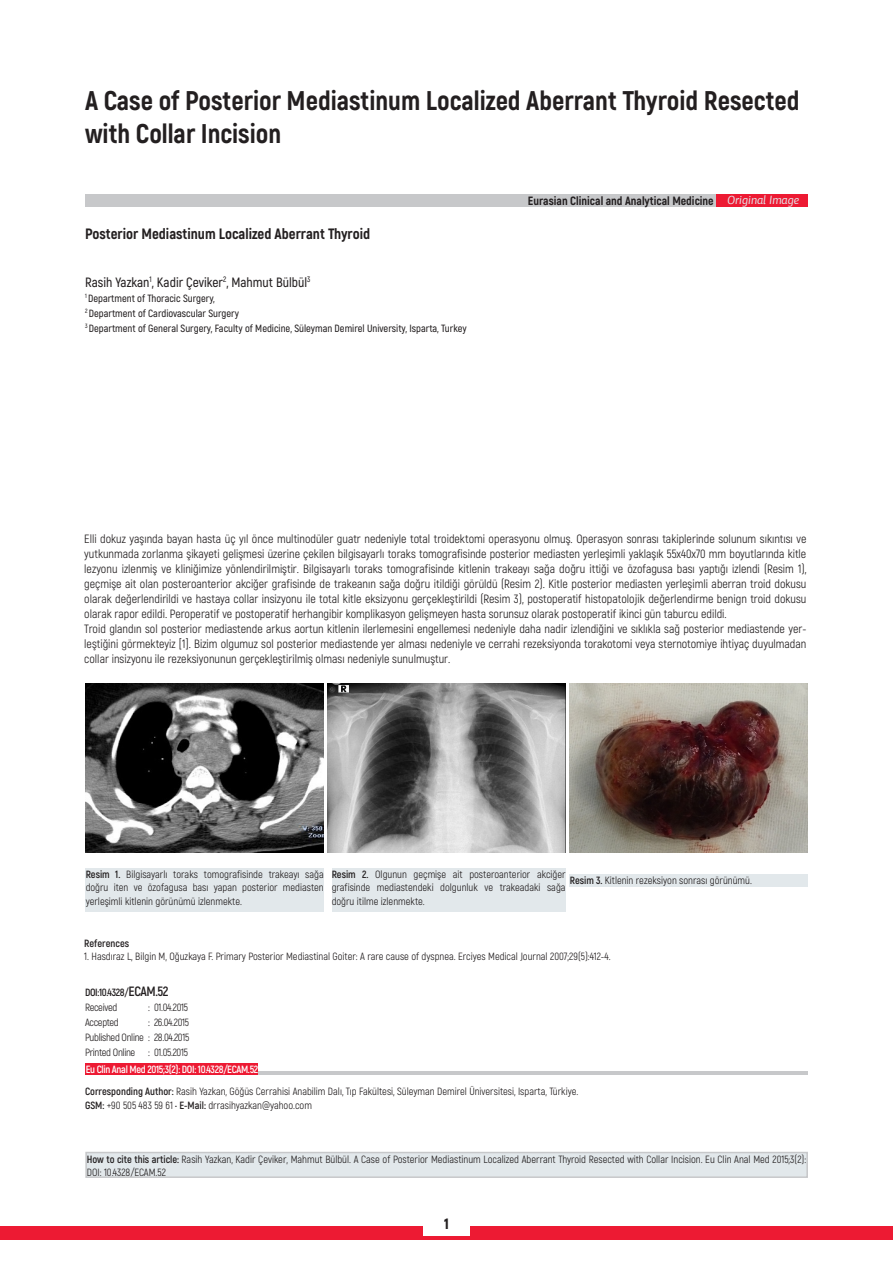
<style>
.page{position:relative;width:893px;height:1263px;background:#fff}
.page>*{position:absolute;margin:0;border:0;box-sizing:border-box;transform-origin:0 0}
.t1{font:800 27px/32.4px "Akrobat";color:#231f20}
.t2{font:800 15px "Akrobat";color:#231f20}
.t3{font:900 15px "Akrobat";color:#231f20}
.t4{font:600 13.5px "Akrobat";color:#231f20}
.t5{font:12px/15px "Akrobat";color:#231f20;text-align:justify}
.t6{font:800 12px "Akrobat";color:#231f20}
.t7{font:italic 12px "PF Agora Sans Pro";color:#e2e8eb}
.List_Paragraph{font:10.5px/13.5px "Akrobat";color:#231f20;text-align:justify}
.t8{font:600 10.5px "Akrobat";color:#231f20}
.List_Paragraph-2{font:10.5px "Akrobat";letter-spacing:-.03em;color:#231f20}
.t9{font:700 10.5px "Akrobat";letter-spacing:-.03em;color:#fff}
.List_Paragraph-3{font:700 10.5px "Akrobat";letter-spacing:-.03em;color:#231f20}
.List_Paragraph-4{font:700 10.5px "Akrobat";letter-spacing:-.005em;color:#231f20}
.s1{font-weight:700}
.s2{font-size:13.5px}
</style>
<div class="page">
<div style="left:85px;top:194px;width:695px;height:13px;background:#c7c8ca"></div>
<hr style="left:161px;top:1072px;width:647px;height:3px;background:#c7c8ca">
<div style="left:717px;top:194px;width:91px;height:13px;background:#ed1a33"></div>
<div style="left:0;top:1226px;width:893px;height:14px;background:#ed1a33"></div>
<div style="left:423px;top:1216px;width:47px;height:19px;background:#fff"></div>
<div style="left:86px;top:1064px;width:172px;height:11px;background:#ed1a33"></div>
<div style="left:86px;top:1152px;width:721px;height:25px;background:#e2e8eb"></div>
<div style="left:85px;top:1152px;width:723px;height:26px;border:2px solid #c7c8ca"></div>
<img style="left:86px;top:684px;width:238px;height:168px">
<div style="left:86px;top:868px;width:238px;height:43px;background:#e2e8eb"></div>
<img style="left:327px;top:684px;width:239px;height:168px">
<img style="left:570px;top:684px;width:238px;height:168px">
<div style="left:332px;top:868px;width:234px;height:43px;background:#e2e8eb"></div>
<div style="left:570px;top:874px;width:238px;height:13px;background:#e2e8eb"></div>
<p class="t1" style="left:85px;top:84px;width:716px">A Case of Posterior Mediastinum Localized Aberrant Thyroid Resected with Collar Incision</p>
<p class="t2" style="left:85px;top:224px;width:287px">Posterior Mediastinum Localized Aberrant Thyroid</p>
<p class="t4" style="left:85px;top:274px;width:227px">Rasih Yazkan<sup>1</sup>, Kadir Çeviker<sup>2</sup>, Mahmut Bülbül<sup>3</sup></p>
<p class="t8" style="left:85px;top:291px;width:131px"><sup>1</sup> Department of Thoracic Surgery,</p>
<p class="t8" style="left:85px;top:306px;width:155px"><sup>2</sup> Department of Cardiovascular Surgery</p>
<p class="t8" style="left:85px;top:321px;width:383px"><sup>3</sup> Department of General Surgery, Faculty of Medicine, Süleyman Demirel University, Isparta, Turkey</p>
<p class="t6" style="left:528px;top:193px;width:187px">Eurasian Clinical and Analytical Medicine</p>
<p class="t7" style="left:727px;top:193px;width:74px">Original Image</p>
<p class="t5" style="left:84px;top:531px;width:724px">Elli dokuz yaşında bayan hasta üç yıl önce multinodüler guatr nedeniyle total troidektomi operasyonu olmuş. Operasyon sonrası takiplerinde solunum sıkıntısı ve yutkunmada zorlanma şikayeti gelişmesi üzerine çekilen bilgisayarlı toraks tomografisinde posterior mediasten yerleşimli yaklaşık 55x40x70 mm boyutlarında kitle lezyonu izlenmiş ve kliniğimize yönlendirilmiştir. Bilgisayarlı toraks tomografisinde kitlenin trakeayı sağa doğru ittiği ve özofagusa bası yaptığı izlendi (Resim 1), geçmişe ait olan posteroanterior akciğer grafisinde de trakeanın sağa doğru itildiği görüldü (Resim 2). Kitle posterior mediasten yerleşimli aberran troid dokusu olarak değerlendirildi ve hastaya collar insizyonu ile total kitle eksizyonu gerçekleştirildi (Resim 3), postoperatif histopatolojik değerlendirme benign troid dokusu olarak rapor edildi. Peroperatif ve postoperatif herhangibir komplikasyon gelişmeyen hasta sorunsuz olarak postoperatif ikinci gün taburcu edildi.</p>
<p class="t5" style="left:84px;top:621px;width:724px">Troid glandın sol posterior mediastende arkus aortun kitlenin ilerlemesini engellemesi nedeniyle daha nadir izlendiğini ve sıklıkla sağ posterior mediastende yer&shy;leştiğini görmekteyiz [1]. Bizim olgumuz sol posterior mediastende yer alması nedeniyle ve cerrahi rezeksiyonda torakotomi veya sternotomiye ihtiyaç duyulmadan collar insizyonu ile rezeksiyonunun gerçekleştirilmiş olması nedeniyle sunulmuştur.</p>
<p class="List_Paragraph" style="left:86px;top:867px;width:240px"><span class="s1">Resim 1.</span> Bilgisayarlı toraks tomografisinde trakeayı sağa doğru iten ve özofagusa bası yapan posterior mediasten yerleşimli kitlenin görünümü izlenmekte.</p>
<p class="List_Paragraph" style="left:332px;top:867px;width:235px"><span class="s1">Resim 2.</span> Olgunun geçmişe ait posteroanterior akciğer grafisinde mediastendeki dolgunluk ve trakeadaki sağa doğru itilme izlenmekte.</p>
<p class="List_Paragraph" style="left:570px;top:873px;width:184px"><span class="s1">Resim 3.</span> Kitlenin rezeksiyon sonrası görünümü.</p>
<p class="List_Paragraph-4" style="left:84px;top:936px;width:46px">References</p>
<p class="List_Paragraph" style="left:84px;top:950px;width:528px">1. Hasdıraz L, Bilgin M, Oğuzkaya F. Primary Posterior Mediastinal Goiter: A rare cause of dyspnea. Erciyes Medical Journal 2007;29(5):412-4.</p>
<p class="List_Paragraph-3" style="left:85px;top:986px;width:85px">DOI:10.4328/<span class="s2">ECAM.52</span></p>
<p class="List_Paragraph-2" style="left:85px;top:1001px;width:34px">Received</p>
<p class="List_Paragraph" style="left:148px;top:1001px;width:41px">: 01.04.2015</p>
<p class="List_Paragraph-2" style="left:85px;top:1016px;width:35px">Accepted</p>
<p class="List_Paragraph" style="left:148px;top:1016px;width:42px">: 26.04.2015</p>
<p class="List_Paragraph-2" style="left:85px;top:1031px;width:106px">Published Online : 28.04.2015</p>
<p class="List_Paragraph-2" style="left:85px;top:1046px;width:104px">Printed Online : 01.05.2015</p>
<p class="List_Paragraph" style="left:85px;top:1085px;width:495px"><span class="s1">Corresponding Author:</span> Rasih Yazkan, Göğüs Cerrahisi Anabilim Dalı, Tıp Fakültesi, Süleyman Demirel Üniversitesi, Isparta, Türkiye.</p>
<p class="List_Paragraph" style="left:85px;top:1098px;width:228px"><span class="s1">GSM:</span> +90 505 483 59 61 • <span class="s1">E-Mail:</span> drrasihyazkan@yahoo.com</p>
<p class="t9" style="left:86px;top:1063px;width:174px">Eu Clin Anal Med 2015;3(2): DOI: 10.4328/ECAM.52</p>
<p class="List_Paragraph" style="left:87px;top:1152px;width:721px"><span class="s1">How to cite this article:</span> Rasih Yazkan, Kadir Çeviker, Mahmut Bülbül. A Case of Posterior Mediastinum Localized Aberrant Thyroid Resected with Collar Incision. Eu Clin Anal Med 2015;3(2):<br>DOI: 10.4328/ECAM.52</p>
<p class="t3" style="left:444px;top:1214px;width:6px">1</p>
</div>
